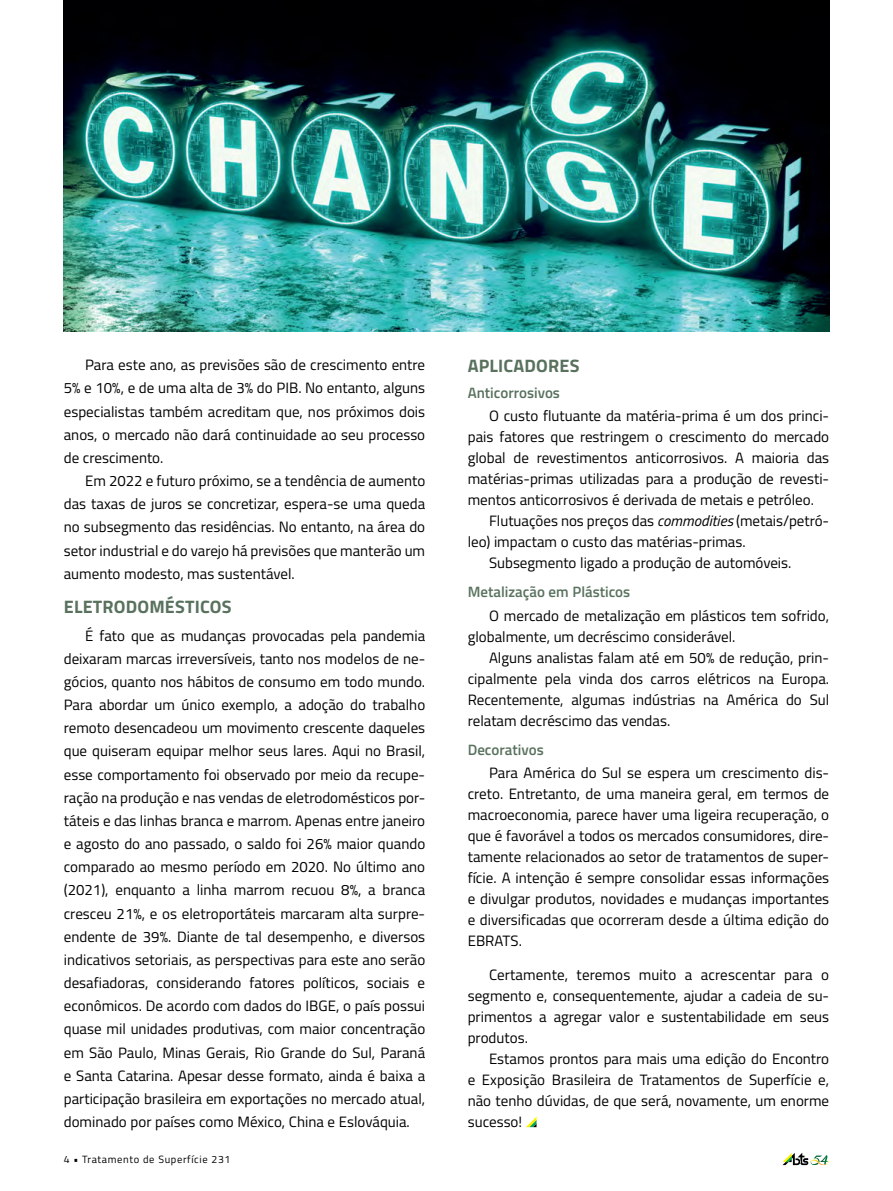
<style>
.page{position:relative;width:893px;height:1191px;background:#fff}
.page>*{position:absolute;margin:0;border:0;box-sizing:border-box;transform-origin:0 0}
.t1{font:700 18px "Titillium";letter-spacing:.01em;color:#59725e}
.t2{font:15px/23.1px "Titillium";color:#000;text-align:justify}
.t3{font:600 15px "Titillium";color:#59725e}
.t4{font:10.5px "Titillium";letter-spacing:.06em;color:#000}
.s1{font-style:italic}
</style>
<div class="page">
<svg style="left:526px;top:1116px;width:11px;height:11px"></svg>
<img style="left:64px;top:0;width:765px;height:331px">
<svg style="left:782px;top:1152px;width:47px;height:13px"></svg>
<p class="t2" style="left:64px;top:353px;width:363px;text-indent:21px">Para este ano, as previsões são de crescimento entre 5% e 10%, e de uma alta de 3% do PIB. No entanto, alguns especialistas também acreditam que, nos próximos dois anos, o mercado não dará continuidade ao seu processo de crescimento.</p>
<p class="t2" style="left:64px;top:468px;width:363px;text-indent:21px">Em 2022 e futuro próximo, se a tendência de aumento das taxas de juros se concretizar, espera-se uma queda no subsegmento das residências. No entanto, na área do setor industrial e do varejo há previsões que manterão um aumento modesto, mas sustentável.</p>
<p class="t1" style="left:64px;top:593px;width:169px">ELETRODOMÉSTICOS</p>
<p class="t2" style="left:64px;top:623px;width:363px;text-indent:21px">É fato que as mudanças provocadas pela pandemia deixaram marcas irreversíveis, tanto nos modelos de ne&shy;gócios, quanto nos hábitos de consumo em todo mundo.<br>Para abordar um único exemplo, a adoção do trabalho remoto desencadeou um movimento crescente daqueles que quiseram equipar melhor seus lares. Aqui no Brasil, esse comportamento foi observado por meio da recupe&shy;ração na produção e nas vendas de eletrodomésticos por&shy;táteis e das linhas branca e marrom. Apenas entre janeiro e agosto do ano passado, o saldo foi 26% maior quando comparado ao mesmo período em 2020. No último ano (2021), enquanto a linha marrom recuou 8%, a branca cresceu 21%, e os eletroportáteis marcaram alta surpre&shy;endente de 39%. Diante de tal desempenho, e diversos indicativos setoriais, as perspectivas para este ano serão desafiadoras, considerando fatores políticos, sociais e econômicos. De acordo com dados do IBGE, o país possui quase mil unidades produtivas, com maior concentração em São Paulo, Minas Gerais, Rio Grande do Sul, Paraná e Santa Catarina. Apesar desse formato, ainda é baixa a participação brasileira em exportações no mercado atual, dominado por países como México, China e Eslováquia.</p>
<p class="t4" style="left:64px;top:1151px;width:168px">4 • Tratamento de Superfície 231</p>
<p class="t1" style="left:468px;top:352px;width:113px">APLICADORES</p>
<p class="t3" style="left:468px;top:381px;width:94px">Anticorrosivos</p>
<p class="t2" style="left:468px;top:404px;width:363px;line-height:21px;text-indent:21px">O custo flutuante da matéria-prima é um dos princi&shy;pais fatores que restringem o crescimento do mercado global de revestimentos anticorrosivos. A maioria das matérias-primas utilizadas para a produção de revesti&shy;mentos anticorrosivos é derivada de metais e petróleo.</p>
<p class="t2" style="left:489px;top:508px;width:342px">Flutuações nos preços das <span class="s1">commodities</span> (metais/petró-</p>
<p class="t2" style="left:468px;top:529px;width:279px">leo) impactam o custo das matérias-primas.</p>
<p class="t2" style="left:489px;top:550px;width:304px">Subsegmento ligado a produção de automóveis.</p>
<p class="t3" style="left:468px;top:581px;width:164px">Metalização em Plásticos</p>
<p class="t2" style="left:468px;top:604px;width:363px;line-height:21px;text-indent:21px">O mercado de metalização em plásticos tem sofrido, globalmente, um decréscimo considerável.</p>
<p class="t2" style="left:468px;top:646px;width:363px;line-height:21px;text-indent:21px">Alguns analistas falam até em 50% de redução, prin&shy;cipalmente pela vinda dos carros elétricos na Europa.<br>Recentemente, algumas indústrias na América do Sul relatam decréscimo das vendas.</p>
<p class="t3" style="left:468px;top:738px;width:77px">Decorativos</p>
<p class="t2" style="left:468px;top:762px;width:363px;line-height:21px;text-indent:21px">Para América do Sul se espera um crescimento dis&shy;creto. Entretanto, de uma maneira geral, em termos de macroeconomia, parece haver uma ligeira recuperação, o que é favorável a todos os mercados consumidores, dire&shy;tamente relacionados ao setor de tratamentos de super&shy;fície. A intenção é sempre consolidar essas informações e divulgar produtos, novidades e mudanças importantes e diversificadas que ocorreram desde a última edição do EBRATS.</p>
<p class="t2" style="left:468px;top:963px;width:363px;line-height:21px;text-indent:21px">Certamente, teremos muito a acrescentar para o segmento e, consequentemente, ajudar a cadeia de su&shy;primentos a agregar valor e sustentabilidade em seus produtos.</p>
<p class="t2" style="left:468px;top:1047px;width:363px;line-height:21px;text-indent:21px">Estamos prontos para mais uma edição do Encontro e Exposição Brasileira de Tratamentos de Superfície e, não tenho dúvidas, de que será, novamente, um enorme sucesso!</p>
</div>
